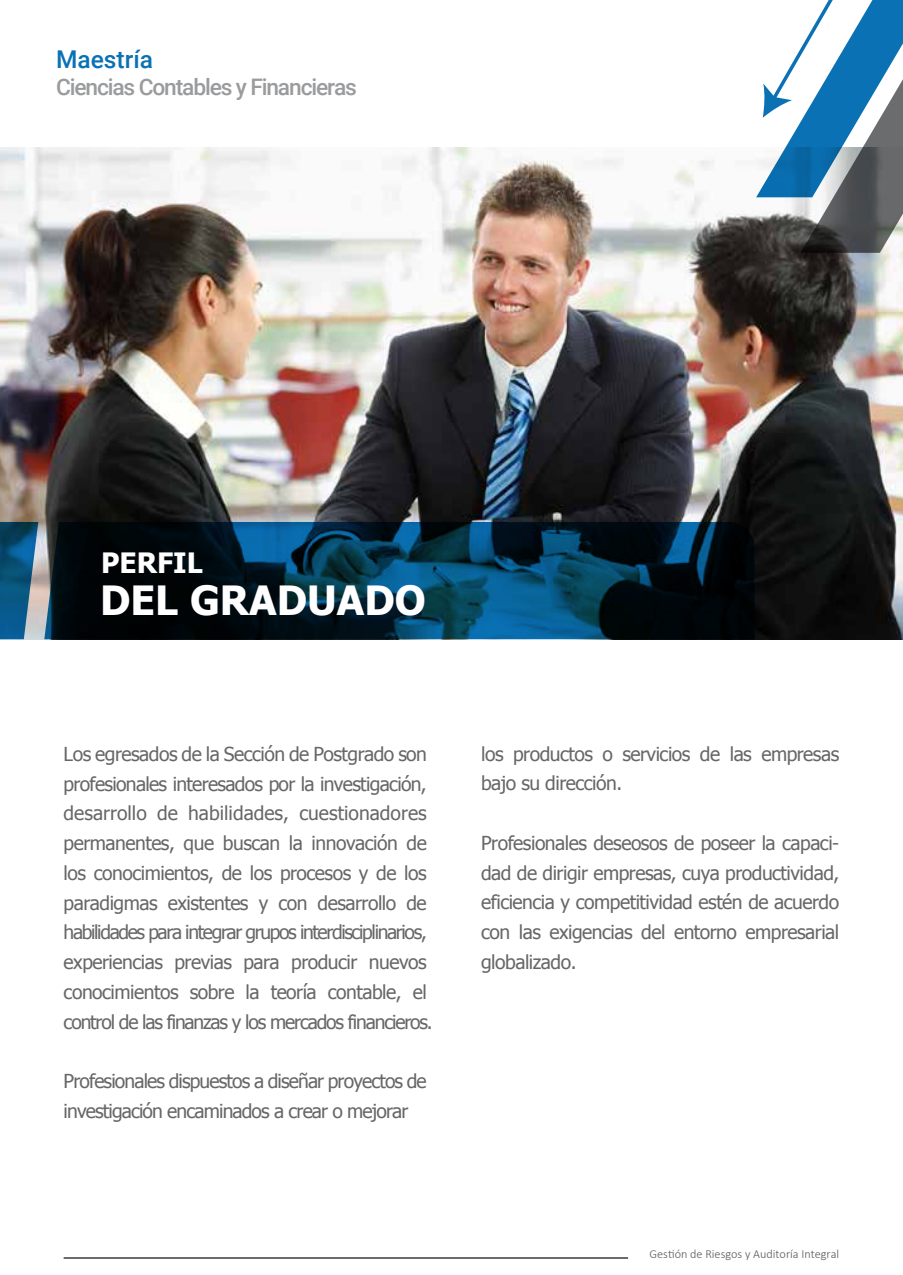
<style>
.page{position:relative;width:903px;height:1275px;background:#fff}
.page>*{position:absolute;margin:0;border:0;box-sizing:border-box;transform-origin:0 0}
.t1{font:700 40.25px "Tahoma";color:#fff}
.t2{font:700 28px "Tahoma";color:#fff}
.t3{font:500 24.5px "Roboto";color:#0a71b5}
.t4{font:500 22.75px "Roboto";letter-spacing:-.05em;color:#9a9b9d}
.t5{font:19.25px/29.8px "Tahoma";letter-spacing:-.025em;color:#676767}
.t6{font:19.25px/29.8px "Tahoma";letter-spacing:-.045em;color:#676767}
.t7{font:300 12.25px "Calibri";color:#58575a}
</style>
<div class="page">
<img style="left:0;top:147px;width:903px;height:492px">
<svg style="left:44px;top:522px;width:710px;height:117px;background:#062738"></svg>
<svg style="left:0;top:522px;width:38px;height:117px;background:#2c688b"></svg>
<hr style="left:64px;top:1257px;width:564px;height:2px;background:#58575a">
<svg style="left:756px;top:0;width:147px;height:253px"></svg>
<p class="t3" style="left:56px;top:42px;width:98px">Maestría</p>
<p class="t4" style="left:56px;top:71px;width:302px">Ciencias Contables y Financieras</p>
<h2 class="t2" style="left:101px;top:543px;width:103px">PERFIL</h2>
<h1 class="t1" style="left:100px;top:572px;width:327px">DEL GRADUADO</h1>
<p class="t5" style="left:64px;top:738px;width:371px">Los egresados de la Sección de Postgrado son profesionales interesados por la investigación, desarrollo de habilidades, cuestionadores permanentes, que buscan la innovación de los conocimientos, de los procesos y de los paradigmas existentes y con desarrollo de habilidades para integrar grupos interdisciplinarios, experiencias previas para producir nuevos conocimientos sobre la teoría contable, el control de las finanzas y los mercados financieros.</p>
<p class="t6" style="left:64px;top:1065px;width:365px">Profesionales dispuestos a diseñar proyectos de investigación encaminados a crear o mejorar</p>
<p class="t5" style="left:481px;top:738px;width:360px">los productos o servicios de las empresas bajo su dirección.</p>
<p class="t5" style="left:481px;top:827px;width:360px;text-align:justify">Profesionales deseosos de poseer la capaci&shy;dad de dirigir empresas, cuya productividad, eficiencia y competitividad estén de acuerdo con las exigencias del entorno empresarial globalizado.</p>
<p class="t7" style="left:649px;top:1246px;width:191px">Gestión de Riesgos y Auditoría Integral</p>
</div>
